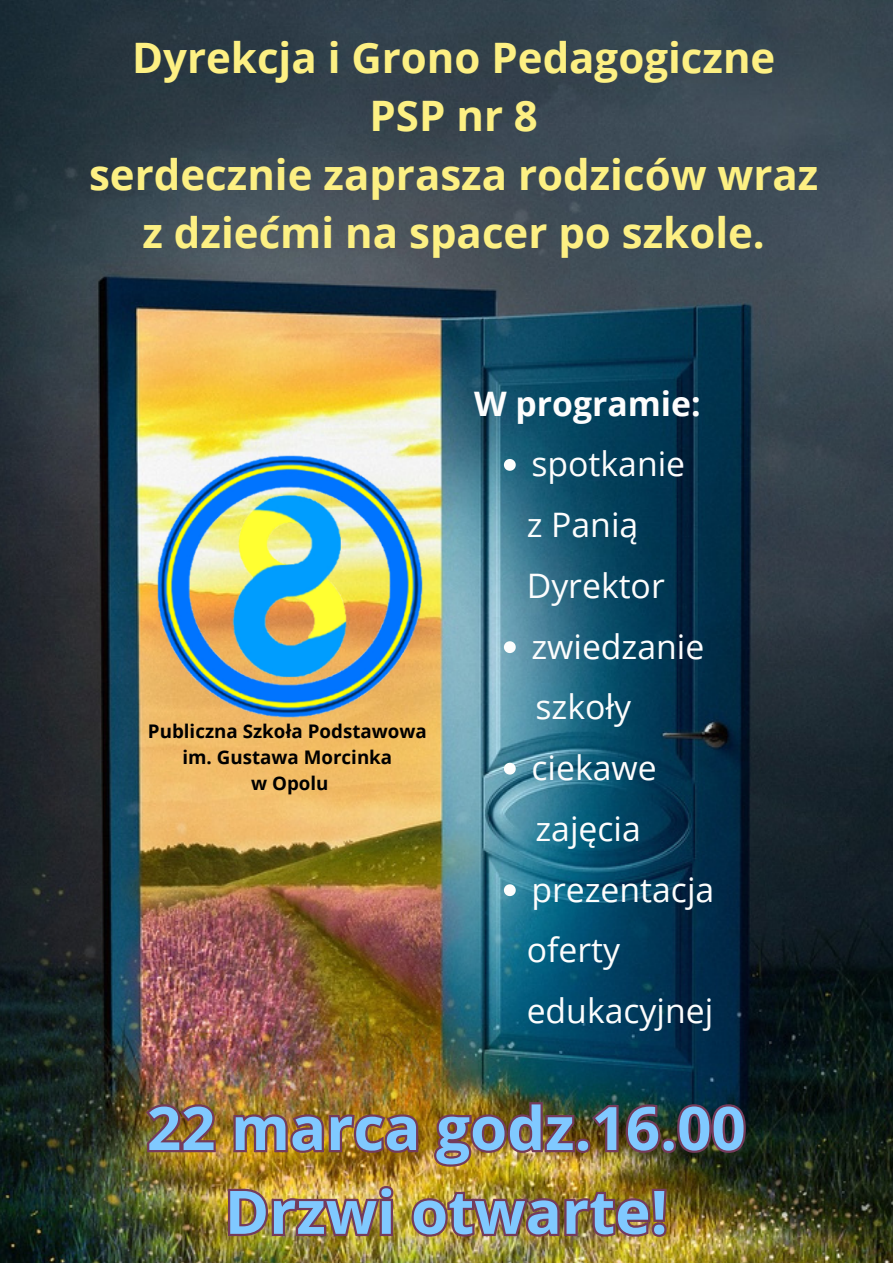
<style>
.page{position:relative;width:893px;height:1263px;background:#fff}
.page>*{position:absolute;margin:0;border:0;box-sizing:border-box;transform-origin:0 0}
.t1{font:700 60px/83.8px "Open Sans";color:#80c9ff;text-align:center}
.t2{font:700 42px/58.5px "Open Sans";color:#fdf083;text-align:center}
.t3{font:33.75px/60.8px "Open Sans";color:#fdfdfd}
.t4{font:700 33.75px "Open Sans";color:#fdfdfd}
.t5{font:700 18.75px "Open Sans";color:#000}
</style>
<div class="page">
<img style="left:0;top:0;width:893px;height:1263px">
<img style="left:143px;top:1100px;width:605px;height:69px">
<img style="left:226px;top:1184px;width:444px;height:56px">
<img style="left:157px;top:456px;width:265px;height:261px">
<svg style="left:504px;top:459px;width:12px;height:12px"></svg>
<svg style="left:504px;top:641px;width:12px;height:12px"></svg>
<svg style="left:504px;top:763px;width:12px;height:11px"></svg>
<svg style="left:504px;top:884px;width:12px;height:12px"></svg>
<h3 class="t2" style="left:89px;top:27px;width:731px">Dyrekcja i Grono Pedagogiczne<br>PSP nr 8<br>serdecznie zaprasza rodziców wraz z dziećmi na spacer po szkole.</h3>
<p class="t5" style="left:148px;top:718px;width:280px">Publiczna Szkoła Podstawowa</p>
<p class="t5" style="left:182px;top:744px;width:211px">im. Gustawa Morcinka</p>
<h1 class="t5" style="left:251px;top:770px;width:79px">w Opolu</h1>
<h4 class="t4" style="left:474px;top:380px;width:228px">W programie:</h4>
<p class="t3" style="left:531px;top:433px;width:155px">spotkanie</p>
<h4 class="t3" style="left:527px;top:494px;width:140px">z Panią<br>Dyrektor</h4>
<p class="t3" style="left:531px;top:615px;width:174px">zwiedzanie</p>
<h4 class="t3" style="left:535px;top:676px;width:97px">szkoły</h4>
<p class="t3" style="left:531px;top:737px;width:127px">ciekawe</p>
<h4 class="t3" style="left:535px;top:797px;width:107px">zajęcia</h4>
<p class="t3" style="left:531px;top:858px;width:184px">prezentacja</p>
<p class="t3" style="left:527px;top:919px;width:188px">oferty edukacyjnej</p>
<h2 class="t1" style="left:147px;top:1085px;width:600px">22 marca godz.16.00<br>Drzwi otwarte!</h2>
</div>
